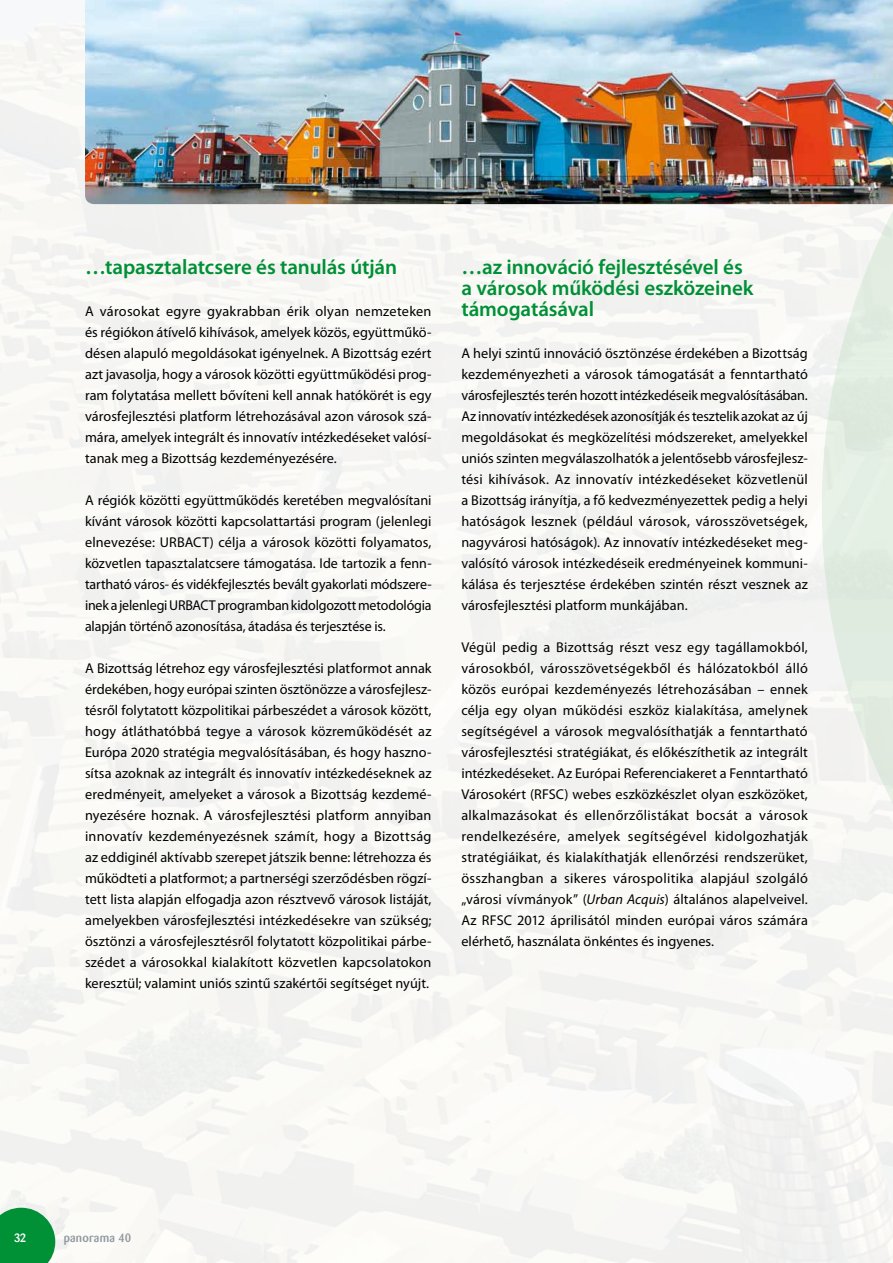
<style>
.page{position:relative;width:893px;height:1263px;background:#fff}
.page>*{position:absolute;margin:0;border:0;box-sizing:border-box;transform-origin:0 0}
.t1{font:600 21px/21px "Myriad Pro";letter-spacing:-.005em;color:#009036}
.t2{font:14.25px/21px "Myriad Pro";color:#000;text-align:justify}
.t3{font:500 12px "Barmeno";letter-spacing:.02em;color:#90989e}
.t4{font:500 12px "Barmeno";color:#fff}
.s1{font-style:italic}
</style>
<div class="page">
<svg style="left:822px;top:204px;width:71px;height:956px"></svg>
<img style="left:85px;top:0;width:808px;height:204px">
<svg style="left:0;top:1208px;width:55px;height:55px;background:#1a9a4a"></svg>
<h1 class="t1" style="left:85px;top:256px;width:314px">…tapasztalatcsere és tanulás útján</h1>
<p class="t2" style="left:85px;top:301px;width:348px">A városokat egyre gyakrabban érik olyan nemzeteken és régiókon átívelő kihívások, amelyek közös, együttműkö&shy;désen alapuló megoldásokat igényelnek. A Bizottság ezért azt javasolja, hogy a városok közötti együttműködési prog&shy;ram folytatása mellett bővíteni kell annak hatókörét is egy városfejlesztési platform létrehozásával azon városok szá&shy;mára, amelyek integrált és innovatív intézkedéseket valósí&shy;tanak meg a Bizottság kezdeményezésére.</p>
<p class="t2" style="left:85px;top:490px;width:348px">A régiók közötti együttműködés keretében megvalósítani kívánt városok közötti kapcsolattartási program (jelenlegi elnevezése: URBACT) célja a városok közötti folyamatos, közvetlen tapasztalatcsere támogatása. Ide tartozik a fenn&shy;tartható város- és vidékfejlesztés bevált gyakorlati módszere&shy;inek a jelenlegi URBACT programban kidolgozott metodológia alapján történő azonosítása, átadása és terjesztése is.</p>
<p class="t2" style="left:85px;top:658px;width:348px">A Bizottság létrehoz egy városfejlesztési platformot annak érdekében, hogy európai szinten ösztönözze a városfejlesz&shy;tésről folytatott közpolitikai párbeszédet a városok között, hogy átláthatóbbá tegye a városok közreműködését az Európa 2020 stratégia megvalósításában, és hogy haszno&shy;sítsa azoknak az integrált és innovatív intézkedéseknek az eredményeit, amelyeket a városok a Bizottság kezdemé&shy;nyezésére hoznak. A városfejlesztési platform annyiban innovatív kezdeményezésnek számít, hogy a Bizottság az eddiginél aktívabb szerepet játszik benne: létrehozza és működteti a platformot; a partnerségi szerződésben rögzí&shy;tett lista alapján elfogadja azon résztvevő városok listáját, amelyekben városfejlesztési intézkedésekre van szükség; ösztönzi a városfejlesztésről folytatott közpolitikai párbe&shy;szédet a városokkal kialakított közvetlen kapcsolatokon keresztül; valamint uniós szintű szakértői segítséget nyújt.</p>
<h1 class="t1" style="left:461px;top:256px;width:294px">…az innováció fejlesztésével és a városok működési eszközeinek támogatásával</h1>
<p class="t2" style="left:461px;top:343px;width:348px">A helyi szintű innováció ösztönzése érdekében a Bizottság kezdeményezheti a városok támogatását a fenntartható városfejlesztés terén hozott intézkedéseik megvalósításában.<br>Az innovatív intézkedések azonosítják és tesztelik azokat az új megoldásokat és megközelítési módszereket, amelyekkel uniós szinten megválaszolhatók a jelentősebb városfejlesz&shy;tési kihívások. Az innovatív intézkedéseket közvetlenül a Bizottság irányítja, a fő kedvezményezettek pedig a helyi hatóságok lesznek (például városok, városszövetségek, nagyvárosi hatóságok). Az innovatív intézkedéseket meg&shy;valósító városok intézkedéseik eredményeinek kommuni&shy;kálása és terjesztése érdekében szintén részt vesznek az városfejlesztési platform munkájában.</p>
<p class="t2" style="left:461px;top:637px;width:348px">Végül pedig a Bizottság részt vesz egy tagállamokból, városokból, városszövetségekből és hálózatokból álló közös európai kezdeményezés létrehozásában – ennek célja egy olyan működési eszköz kialakítása, amelynek segítségével a városok megvalósíthatják a fenntartható városfejlesztési stratégiákat, és előkészíthetik az integrált intézkedéseket. Az Európai Referenciakeret a Fenntartható Városokért (RFSC) webes eszközkészlet olyan eszközöket, alkalmazásokat és ellenőrzőlistákat bocsát a városok rendelkezésére, amelyek segítségével kidolgozhatják stratégiáikat, és kialakíthatják ellenőrzési rendszerüket, összhangban a sikeres várospolitika alapjául szolgáló „városi vívmányok” (<span class="s1">Urban Acquis</span>) általános alapelveivel.<br>Az RFSC 2012 áprilisától minden európai város számára elérhető, használata önkéntes és ingyenes.</p>
<p class="t4" style="left:14px;top:1231px;width:14px">32</p>
<p class="t3" style="left:64px;top:1230px;width:69px">panorama 40</p>
</div>
